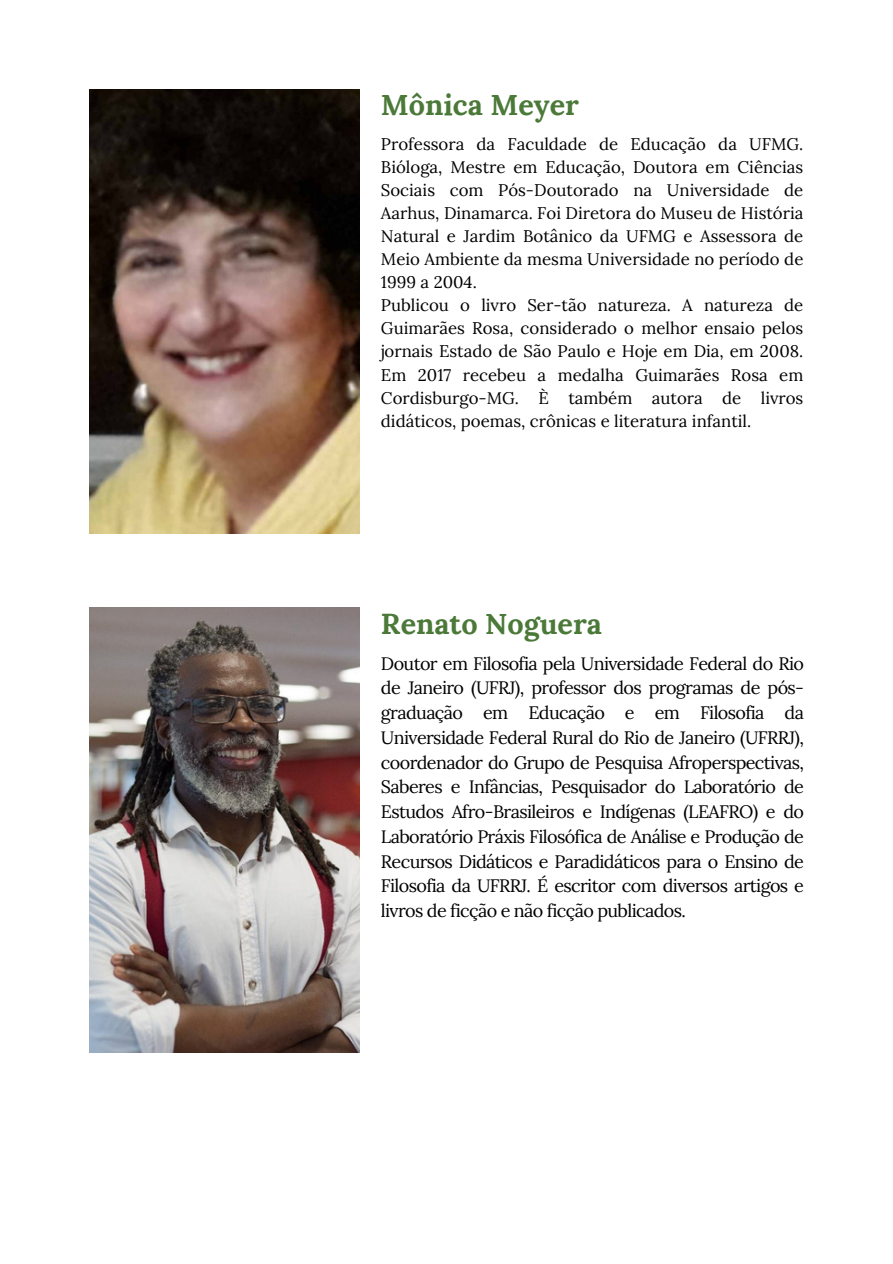
<style>
.page{position:relative;width:893px;height:1264px;background:#fff}
.page>*{position:absolute;margin:0;border:0;box-sizing:border-box;transform-origin:0 0}
.t1{font:700 28.8px "Lora";color:#4b7938}
.t2{font:18px/24.8px "Lora";letter-spacing:-.035em;color:#000;text-align:justify}
.t3{font:16.8px/23.1px "Lora";color:#000;text-align:justify}
</style>
<div class="page">
<img style="left:89px;top:608px;width:270px;height:444px">
<img style="left:89px;top:89px;width:270px;height:444px">
<p class="t1" style="left:381px;top:86px;width:200px">Mônica Meyer</p>
<p class="t3" style="left:381px;top:132px;width:424px">Professora da Faculdade de Educação da UFMG.<br>Bióloga, Mestre em Educação, Doutora em Ciências Sociais com Pós-Doutorado na Universidade de Aarhus, Dinamarca. Foi Diretora do Museu de História Natural e Jardim Botânico da UFMG e Assessora de Meio Ambiente da mesma Universidade no período de 1999 a 2004.</p>
<p class="t3" style="left:381px;top:293px;width:424px">Publicou o livro Ser-tão natureza. A natureza de Guimarães Rosa, considerado o melhor ensaio pelos jornais Estado de São Paulo e Hoje em Dia, em 2008.<br>Em 2017 recebeu a medalha Guimarães Rosa em Cordisburgo-MG. È também autora de livros didáticos, poemas, crônicas e literatura infantil.</p>
<p class="t1" style="left:381px;top:605px;width:222px">Renato Noguera</p>
<p class="t2" style="left:381px;top:650px;width:424px">Doutor em Filosofia pela Universidade Federal do Rio de Janeiro (UFRJ), professor dos programas de pós&shy;graduação em Educação e em Filosofia da Universidade Federal Rural do Rio de Janeiro (UFRRJ), coordenador do Grupo de Pesquisa Afroperspectivas, Saberes e Infâncias, Pesquisador do Laboratório de Estudos Afro-Brasileiros e Indígenas (LEAFRO) e do Laboratório Práxis Filosófica de Análise e Produção de Recursos Didáticos e Paradidáticos para o Ensino de Filosofia da UFRRJ. É escritor com diversos artigos e livros de ficção e não ficção publicados.</p>
</div>
